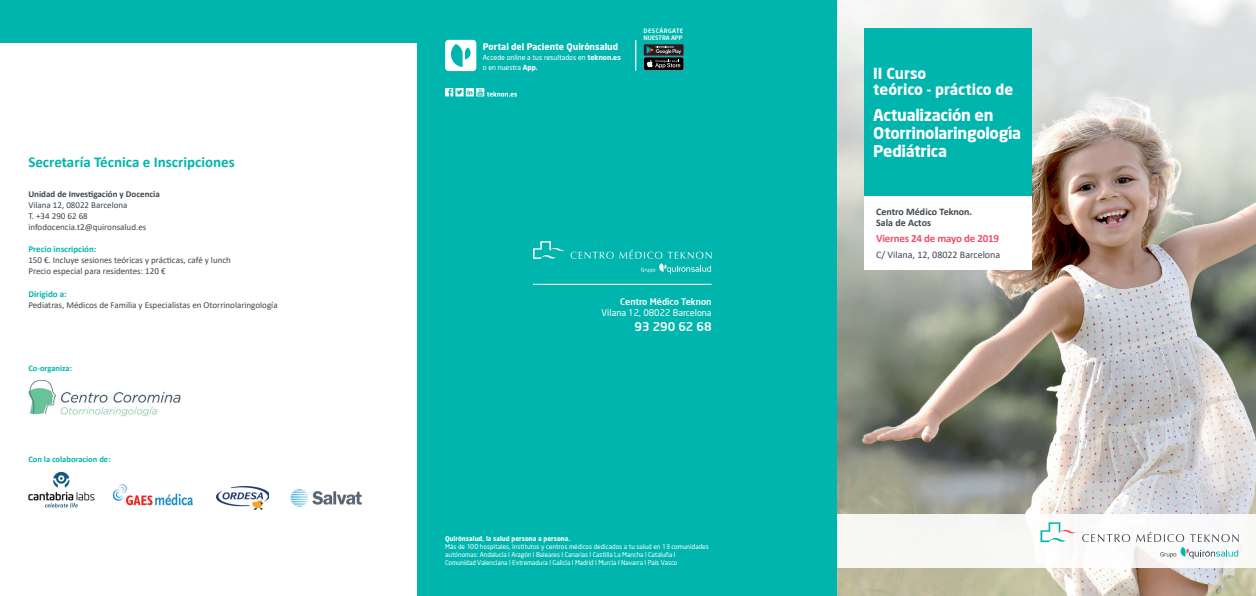
<style>
.page{position:relative;width:1256px;height:596px;background:#fff}
.page>*{position:absolute;margin:0;border:0;box-sizing:border-box;transform-origin:0 0}
.t1{font:700 16px/18px "Neo Sans";letter-spacing:-.02em;color:#fff}
.t2{font:700 15px "Calibri";color:#00b5ae}
.t3{font:700 15px/16px "Neo Sans";color:#fff}
.t4{font:500 12px "Neo Sans";color:#fff}
.t5{font:700 11px "Calibri";letter-spacing:-.02em;color:#ef5069}
.t6{font:700 10px/11px "Calibri";color:#3f464d}
.t7{font:10px "Calibri";color:#3f464d}
.t8{font:9px/11px "Calibri";color:#3f464d}
.t9{font:700 9px "Calibri";color:#3f464d}
.t10{font:700 9px "Neo Sans";color:#fff}
.t11{font:9px "Neo Sans";color:#fff}
.t12{font:500 9px "Neo Sans";color:#fff}
.t13{font:700 8.5px "Calibri";color:#00b5ae}
.t14{font:7px/10px "Neo Sans";color:#fff}
.t15{font:6.5px/7.8px "Neo Sans";letter-spacing:-.01em;color:#fff}
.t16{font:700 6.5px "Neo Sans";color:#fff}
.t17{font:500 6px/7px "Neo Sans";letter-spacing:-.005em;color:#fff}
.s1{font-weight:700;color:#00b5ae}
.s2{font-weight:700}
</style>
<div class="page">
<div style="left:0;top:0;width:417px;height:43px;background:#00b5ae"></div>
<img style="left:836px;top:0;width:420px;height:595px">
<div style="left:836px;top:513px;width:420px;height:54px;background:#f8f7f5"></div>
<svg style="left:1136px;top:531px;width:103px;height:27px"></svg>
<svg style="left:1040px;top:522px;width:90px;height:21px"></svg>
<div style="left:865px;top:28px;width:167px;height:168px;background:#00b5ae"></div>
<div style="left:865px;top:196px;width:167px;height:73px;background:#fff"></div>
<div style="left:417px;top:0;width:419px;height:595px;background:#00b5ae"></div>
<hr style="left:533px;top:283px;width:178px;height:2px;background:#fff">
<svg style="left:533px;top:241px;width:178px;height:33px"></svg>
<div style="left:445px;top:40px;width:31px;height:31px;background:#fff;border-radius:4px"></div>
<svg style="left:451px;top:44px;width:19px;height:23px"></svg>
<hr style="left:635px;top:40px;width:1px;height:30px;background:#fff">
<svg style="left:643px;top:44px;width:41px;height:26px"></svg>
<img style="left:217px;top:486px;width:52px;height:23px">
<img style="left:112px;top:484px;width:81px;height:22px">
<img style="left:28px;top:380px;width:152px;height:36px">
<img style="left:28px;top:471px;width:67px;height:37px">
<img style="left:290px;top:489px;width:72px;height:18px">
<svg style="left:445px;top:88px;width:72px;height:9px"></svg>
<p class="t2" style="left:28px;top:152px;width:208px">Secretaría Técnica e Inscripciones</p>
<p class="t9" style="left:28px;top:187px;width:133px">Unidad de Investigación y Docencia</p>
<p class="t8" style="left:28px;top:199px;width:101px">Vilana 12, 08022 Barcelona</p>
<p class="t8" style="left:28px;top:210px;width:61px">T. +34 290 62 68</p>
<p class="t8" style="left:28px;top:221px;width:120px">infodocencia.t2@quironsalud.es</p>
<p class="t8" style="left:28px;top:243px;width:204px"><span class="s1">Precio inscripción:<br></span>150 €. Incluye sesiones teóricas y prácticas, café y lunch<br>Precio especial para residentes: 120 €</p>
<p class="t8" style="left:28px;top:288px;width:251px"><span class="s1">Dirigido a:<br></span>Pediatras, Médicos de Familia y Especialistas en Otorrinolaringología</p>
<p class="t13" style="left:28px;top:362px;width:45px">Co-organiza:</p>
<p class="t13" style="left:28px;top:453px;width:84px">Con la colaboracion de:</p>
<p class="t10" style="left:483px;top:40px;width:137px">Portal del Paciente Quirónsalud</p>
<p class="t14" style="left:483px;top:52px;width:140px">Accede online a tus resultados en <span class="s2">teknon.es </span>o en nuestra <span class="s2">App.</span></p>
<p class="t17" style="left:643px;top:27px;width:41px">DESCÁRGATE<br>NUESTRA APP</p>
<p class="t12" style="left:620px;top:296px;width:93px">Centro Médico Teknon</p>
<p class="t11" style="left:601px;top:307px;width:112px">Vilana 12, 08022 Barcelona</p>
<p class="t4" style="left:634px;top:319px;width:79px">93 290 62 68</p>
<p class="t16" style="left:445px;top:534px;width:127px">Quirónsalud, la salud persona a persona.</p>
<p class="t15" style="left:445px;top:542px;width:265px">Más de 100 hospitales, institutos y centros médicos dedicados a tu salud en 13 comunidades autónomas: Andalucía I Aragón I Baleares I Canarias I Castilla La Mancha I Cataluña I<br>Comunidad Valenciana I Extremadura I Galicia I Madrid I Murcia I Navarra I País Vasco</p>
<p class="t3" style="left:873px;top:64px;width:141px">II Curso<br>teórico - práctico de</p>
<p class="t1" style="left:873px;top:106px;width:150px">Actualización en<br>Otorrinolaringología<br>Pediátrica</p>
<p class="t6" style="left:876px;top:205px;width:98px">Centro Médico Teknon.<br>Sala de Actos</p>
<p class="t5" style="left:876px;top:231px;width:124px">Viernes 24 de mayo de 2019</p>
<p class="t7" style="left:876px;top:248px;width:126px">C/ Vilana, 12, 08022 Barcelona</p>
</div>
